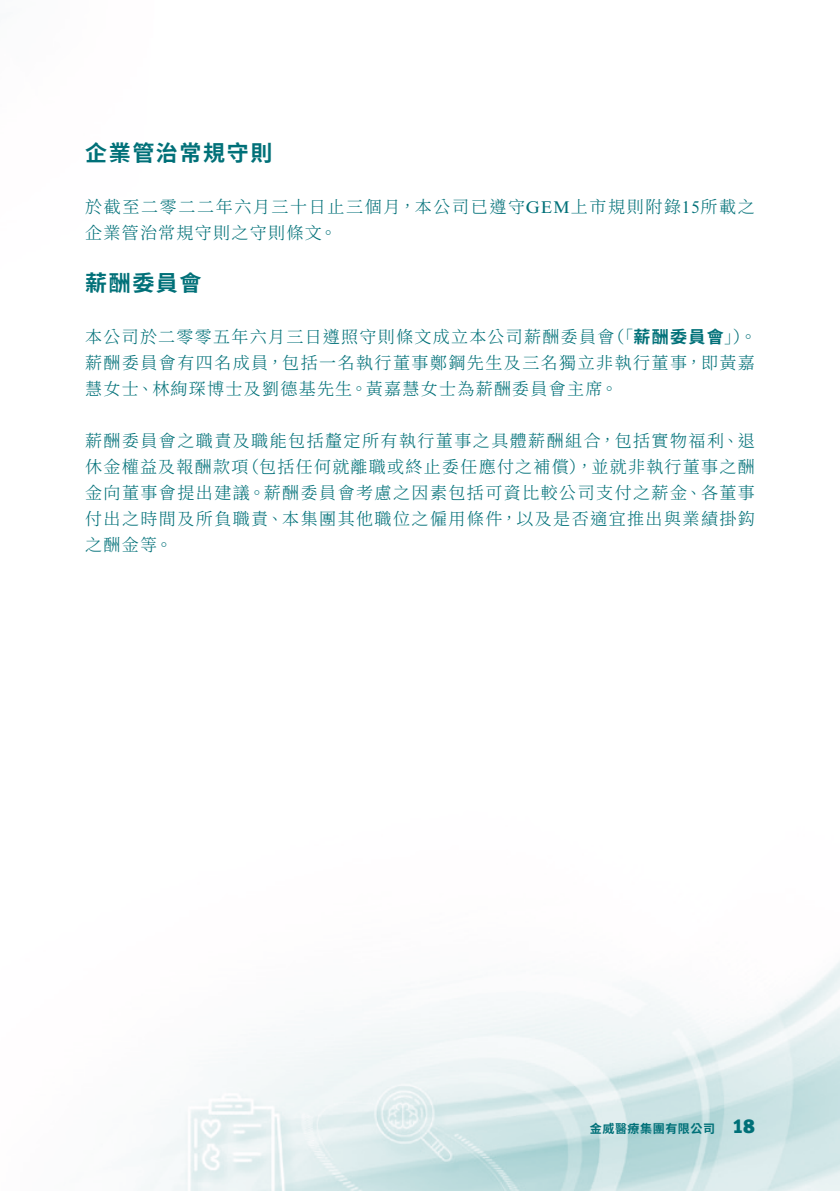
<style>
.page{position:relative;width:840px;height:1191px;background:#fff}
.page>*{position:absolute;margin:0;border:0;box-sizing:border-box;transform-origin:0 0}
.Heading_1{font:700 22px "Source Han Sans TC";letter-spacing:.075em;color:#007078}
.t1{font:20px "Meta Black Lf";color:#007078}
.Body_Text{font:300 17px/26px "Source Han Serif TC";letter-spacing:.085em;color:#007078}
.t2{font:700 12px "Source Han Sans TC";letter-spacing:.05em;color:#007078}
.s1{font-family:"Times New Roman MT Std";font-weight:400}
.s2{font-family:"Source Han Sans TC";font-weight:700}
</style>
<div class="page">
<img style="left:141px;top:962px;width:698px;height:229px">
<p class="Heading_1" style="left:85px;top:141px;width:189px">企業管治常規守則</p>
<p class="Body_Text" style="left:85px;top:194px;width:670px">於截至二零二二年六月三十日止三個月，本公司已遵守<span class="s1">GEM</span>上市規則附錄<span class="s1">15</span>所載之企業管治常規守則之守則條文。</p>
<p class="Heading_1" style="left:85px;top:271px;width:118px">薪酬委員會</p>
<p class="Body_Text" style="left:607px;top:324px;width:151px">（「<span class="s2">薪酬委員會</span> 。(「</p>
<p class="Body_Text" style="left:85px;top:324px;width:671px">本公司於二零零五年六月三日遵照守則條文成立本公司薪酬委員會<br>薪酬委員會有四名成員，包括一名執行董事鄭鋼先生及三名獨立非執行董事，即黃嘉慧女士、林絢琛博士及劉德基先生。黃嘉慧女士為薪酬委員會主席。</p>
<p class="Body_Text" style="left:85px;top:428px;width:671px;text-align:right">薪酬委員會之職責及職能包括釐定所有執行董事之具體薪酬組合，包括實物福利、退（包括任何就離職或終止委任應付之補償，）並就非執行董事之酬</p>
<p class="Body_Text" style="left:85px;top:454px;width:671px">休金權益及報酬款項<br>金向董事會提出建議。薪酬委員會考慮之因素包括可資比較公司支付之薪金、各董事付出之時間及所負職責、本集團其他職位之僱用條件，以及是否適宜推出與業績掛鈎之酬金等。</p>
<p class="t2" style="left:589px;top:1121px;width:127px">金威醫療集團有限公司</p>
<p class="t1" style="left:732px;top:1114px;width:24px">18</p>
</div>
